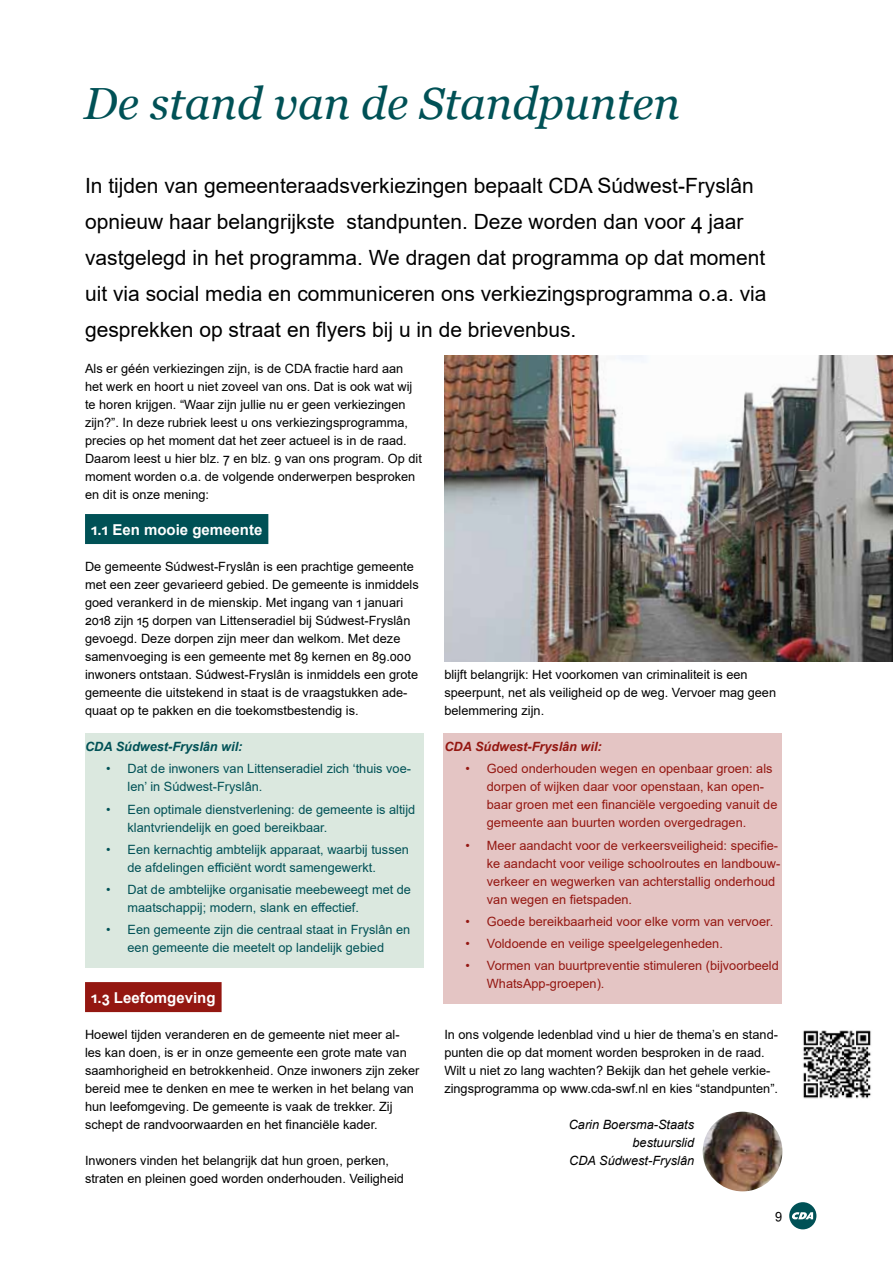
<style>
.page{position:relative;width:893px;height:1263px;background:#fff}
.page>*{position:absolute;margin:0;border:0;box-sizing:border-box;transform-origin:0 0}
.t1{font:italic 45px "Georgia";color:#005156}
.t2{font:21px/36px "Arial";color:#000}
.t3{font:700 15px "Arial";color:#fff}
.t4{font:12.75px/18px "Arial";color:#000}
.t5{font:12.75px/18px "Arial";color:#941711}
.t6{font:12.75px/18px "Arial";color:#005156}
.t7{font:italic 12.75px/18px "Arial";color:#000;text-align:right}
.t8{font:italic 700 12.75px "Arial";color:#005156}
.t9{font:italic 700 12.75px "Arial";color:#941711}
</style>
<div class="page">
<div style="left:85px;top:733px;width:338px;height:234px;background:#dbe8df"></div>
<div style="left:444px;top:733px;width:338px;height:270px;background:#e4c5c4"></div>
<img style="left:444px;top:355px;width:449px;height:306px">
<div style="left:85px;top:514px;width:183px;height:30px;background:#005156"></div>
<div style="left:85px;top:982px;width:137px;height:30px;background:#941711"></div>
<img style="left:703px;top:1112px;width:79px;height:79px;border-radius:40px">
<img style="left:803px;top:1030px;width:68px;height:69px">
<svg style="left:789px;top:1202px;width:27px;height:27px"></svg>
<h1 class="t1" style="left:84px;top:75px;width:598px">De stand van de Standpunten</h1>
<p class="t2" style="left:85px;top:168px;width:683px">In tijden van gemeenteraadsverkiezingen bepaalt CDA Súdwest-Fryslân opnieuw haar belangrijkste standpunten. Deze worden dan voor 4 jaar vastgelegd in het programma. We dragen dat programma op dat moment uit via social media en communiceren ons verkiezingsprogramma o.a. via gesprekken op straat en flyers bij u in de brievenbus.</p>
<p class="t4" style="left:85px;top:359px;width:338px">Als er géén verkiezingen zijn, is de CDA fractie hard aan het werk en hoort u niet zoveel van ons. Dat is ook wat wij te horen krijgen. “Waar zijn jullie nu er geen verkiezingen zijn?”. In deze rubriek leest u ons verkiezingsprogramma, precies op het moment dat het zeer actueel is in de raad.<br>Daarom leest u hier blz. 7 en blz. 9 van ons program. Op dit moment worden o.a. de volgende onderwerpen besproken en dit is onze mening:</p>
<p class="t3" style="left:91px;top:519px;width:173px">1.1 Een mooie gemeente</p>
<p class="t4" style="left:85px;top:557px;width:335px">De gemeente Súdwest-Fryslân is een prachtige gemeente met een zeer gevarieerd gebied. De gemeente is inmiddels goed verankerd in de mienskip. Met ingang van 1 januari 2018 zijn 15 dorpen van Littenseradiel bij Súdwest-Fryslân gevoegd. Deze dorpen zijn meer dan welkom. Met deze samenvoeging is een gemeente met 89 kernen en 89.000 inwoners ontstaan. Súdwest-Fryslân is inmiddels een grote gemeente die uitstekend in staat is de vraagstukken ade&shy;quaat op te pakken en die toekomstbestendig is.</p>
<p class="t8" style="left:85px;top:738px;width:159px">CDA Súdwest-Fryslân wil:</p>
<p class="t6" style="left:128px;top:760px;width:285px;text-indent:-21px">• Dat de inwoners van Littenseradiel zich ‘thuis voe&shy;len’ in Súdwest-Fryslân.</p>
<p class="t6" style="left:128px;top:800px;width:289px;text-indent:-21px">• Een optimale dienstverlening: de gemeente is altijd klantvriendelijk en goed bereikbaar.</p>
<p class="t6" style="left:128px;top:840px;width:283px;text-indent:-21px">• Een kernachtig ambtelijk apparaat, waarbij tussen de afdelingen efficiënt wordt samengewerkt.</p>
<p class="t6" style="left:128px;top:881px;width:285px;text-indent:-21px">• Dat de ambtelijke organisatie meebeweegt met de maatschappij; modern, slank en effectief.</p>
<p class="t6" style="left:106px;top:921px;width:306px;text-align:center">• Een gemeente zijn die centraal staat in Fryslân en een gemeente die meetelt op landelijk gebied</p>
<p class="t3" style="left:91px;top:987px;width:126px">1.3 Leefomgeving</p>
<p class="t4" style="left:85px;top:1025px;width:336px">Hoewel tijden veranderen en de gemeente niet meer al-<br>les kan doen, is er in onze gemeente een grote mate van saamhorigheid en betrokkenheid. Onze inwoners zijn zeker bereid mee te denken en mee te werken in het belang van hun leefomgeving. De gemeente is vaak de trekker. Zij schept de randvoorwaarden en het financiële kader.</p>
<p class="t4" style="left:85px;top:1152px;width:320px">Inwoners vinden het belangrijk dat hun groen, perken, straten en pleinen goed worden onderhouden. Veiligheid</p>
<p class="t4" style="left:444px;top:666px;width:333px">blijft belangrijk: Het voorkomen van criminaliteit is een speerpunt, net als veiligheid op de weg. Vervoer mag geen belemmering zijn.</p>
<p class="t9" style="left:444px;top:738px;width:159px">CDA Súdwest-Fryslân wil:</p>
<p class="t5" style="left:487px;top:760px;width:292px;text-indent:-21px">• Goed onderhouden wegen en openbaar groen: als dorpen of wijken daar voor openstaan, kan open&shy;baar groen met een financiële vergoeding vanuit de gemeente aan buurten worden overgedragen.</p>
<p class="t5" style="left:487px;top:836px;width:295px;text-indent:-21px">• Meer aandacht voor de verkeersveiligheid: specifie&shy;ke aandacht voor veilige schoolroutes en landbouw&shy;verkeer en wegwerken van achterstallig onderhoud van wegen en fietspaden.</p>
<p class="t5" style="left:466px;top:912px;width:309px">• Goede bereikbaarheid voor elke vorm van vervoer.</p>
<p class="t5" style="left:466px;top:935px;width:259px">• Voldoende en veilige speelgelegenheden.</p>
<p class="t5" style="left:487px;top:957px;width:293px;text-indent:-21px">• Vormen van buurtpreventie stimuleren (bijvoorbeeld<br>WhatsApp-groepen).</p>
<p class="t4" style="left:444px;top:1026px;width:335px">In ons volgende ledenblad vind u hier de thema’s en stand&shy;punten die op dat moment worden besproken in de raad.<br>Wilt u niet zo lang wachten? Bekijk dan het gehele verkie&shy;zingsprogramma op www.cda-swf.nl en kies “standpunten”.</p>
<p class="t7" style="left:569px;top:1116px;width:127px">Carin Boersma-Staats bestuurslid<br>CDA Súdwest-Fryslân</p>
<p class="t4" style="left:775px;top:1205px;width:9px">9</p>
</div>
